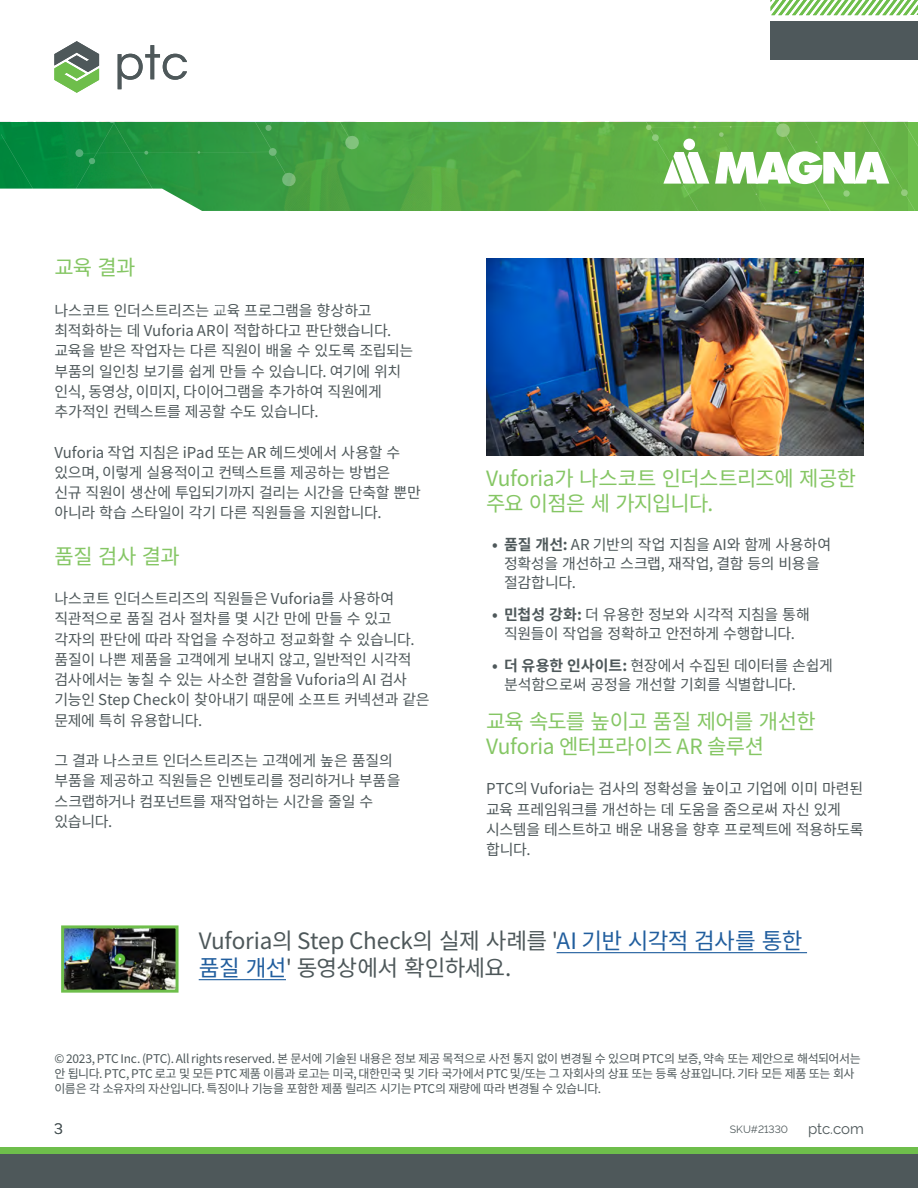
<style>
.page{position:relative;width:918px;height:1188px;background:#fff}
.page>*{position:absolute;margin:0;border:0;box-sizing:border-box;transform-origin:0 0}
.t1{font:22.5px/27px "Noto Sans KR";letter-spacing:-.02em;color:#4e585a}
.t2{font:21px/25.2px "Noto Sans KR";letter-spacing:-.025em;color:#85c664}
.t3{font:15px/20.2px "Noto Sans KR";letter-spacing:-.015em;color:#4e585a}
.t4{font:15px "PTC Raleway";letter-spacing:-.005em;color:#4e585a}
.t5{font:12px/15px "Noto Sans KR";letter-spacing:-.035em;color:#4e585a}
.t6{font:10.5px "PTC Raleway";color:#4e585a}
.s1{font-weight:700}
.s2{color:#215e9e}
</style>
<div class="page">
<hr style="left:557px;top:952px;width:250px;height:1px;background:#215e9e">
<hr style="left:199px;top:979px;width:87px;height:1px;background:#215e9e">
<img style="left:65px;top:929px;width:110px;height:60px">
<div style="left:61px;top:925px;width:118px;height:68px;border:3px solid #6ebe4b"></div>
<div style="left:770px;top:21px;width:148px;height:39px;background:#4e585b"></div>
<img style="left:360px;top:122px;width:123px;height:89px">
<svg style="left:771px;top:0;width:147px;height:15px"></svg>
<div style="left:0;top:1154px;width:918px;height:34px;background:#4e585a"></div>
<div style="left:0;top:1147px;width:918px;height:7px;background:#6ebe4b"></div>
<svg style="left:0;top:41px;width:360px;height:170px"></svg>
<svg style="left:483px;top:121px;width:435px;height:138px"></svg>
<img style="left:486px;top:259px;width:378px;height:197px">
<h2 class="t2" style="left:54px;top:255px;width:83px">교육 결과</h2>
<p class="t3" style="left:54px;top:300px;width:360px">나스코트 인더스트리즈는 교육 프로그램을 향상하고 최적화하는 데 Vuforia AR이 적합하다고 판단했습니다. 교육을 받은 작업자는 다른 직원이 배울 수 있도록 조립되는 부품의 일인칭 보기를 쉽게 만들 수 있습니다. 여기에 위치 인식, 동영상, 이미지, 다이어그램을 추가하여 직원에게 추가적인 컨텍스트를 제공할 수도 있습니다.</p>
<p class="t3" style="left:54px;top:442px;width:368px">Vuforia 작업 지침은 iPad 또는 AR 헤드셋에서 사용할 수 있으며, 이렇게 실용적이고 컨텍스트를 제공하는 방법은 신규 직원이 생산에 투입되기까지 걸리는 시간을 단축할 뿐만 아니라 학습 스타일이 각기 다른 직원들을 지원합니다.</p>
<h2 class="t2" style="left:54px;top:544px;width:127px">품질 검사 결과</h2>
<p class="t3" style="left:54px;top:589px;width:377px">나스코트 인더스트리즈의 직원들은 Vuforia를 사용하여 직관적으로 품질 검사 절차를 몇 시간 만에 만들 수 있고 각자의 판단에 따라 작업을 수정하고 정교화할 수 있습니다. 품질이 나쁜 제품을 고객에게 보내지 않고, 일반적인 시각적 검사에서는 놓칠 수 있는 사소한 결함을 Vuforia의 AI 검사 기능인 Step Check이 찾아내기 때문에 소프트 커넥션과 같은 문제에 특히 유용합니다.</p>
<p class="t3" style="left:54px;top:751px;width:348px">그 결과 나스코트 인더스트리즈는 고객에게 높은 품질의 부품을 제공하고 직원들은 인벤토리를 정리하거나 부품을 스크랩하거나 컴포넌트를 재작업하는 시간을 줄일 수 있습니다.</p>
<h2 class="t2" style="left:486px;top:466px;width:372px">Vuforia가 나스코트 인더스트리즈에 제공한 주요 이점은 세 가지입니다.</h2>
<p class="t3" style="left:504px;top:536px;width:329px;line-height:18.8px;text-indent:-12px"><span class="s1">• 품질 개선:</span> AR 기반의 작업 지침을 AI와 함께 사용하여 정확성을 개선하고 스크랩, 재작업, 결함 등의 비용을 절감합니다.</p>
<p class="t3" style="left:492px;top:606px;width:319px;line-height:18.8px;text-align:center"><span class="s1">• 민첩성 강화:</span> 더 유용한 정보와 시각적 지침을 통해 직원들이 작업을 정확하고 안전하게 수행합니다.</p>
<p class="t3" style="left:504px;top:657px;width:331px;line-height:18.8px;text-indent:-12px"><span class="s1">• 더 유용한 인사이트:</span> 현장에서 수집된 데이터를 손쉽게 분석함으로써 공정을 개선할 기회를 식별합니다.</p>
<h2 class="t2" style="left:486px;top:709px;width:331px">교육 속도를 높이고 품질 제어를 개선한<br>Vuforia 엔터프라이즈 AR 솔루션</h2>
<p class="t3" style="left:486px;top:779px;width:379px">PTC의 Vuforia는 검사의 정확성을 높이고 기업에 이미 마련된 교육 프레임워크를 개선하는 데 도움을 줌으로써 자신 있게 시스템을 테스트하고 배운 내용을 향후 프로젝트에 적용하도록 합니다.</p>
<h1 class="t1" style="left:199px;top:928px;width:605px">Vuforia의 Step Check의 실제 사례를 '<span class="s2">AI 기반 시각적 검사를 통한 품질 개선</span>' 동영상에서 확인하세요.</h1>
<p class="t5" style="left:54px;top:1051px;width:808px">© 2023, PTC Inc. (PTC). All rights reserved. 본 문서에 기술된 내용은 정보 제공 목적으로 사전 통지 없이 변경될 수 있으며 PTC의 보증, 약속 또는 제안으로 해석되어서는 안 됩니다. PTC, PTC 로고 및 모든 PTC 제품 이름과 로고는 미국, 대한민국 및 기타 국가에서 PTC 및/또는 그 자회사의 상표 또는 등록 상표입니다. 기타 모든 제품 또는 회사 이름은 각 소유자의 자산입니다. 특징이나 기능을 포함한 제품 릴리즈 시기는 PTC의 재량에 따라 변경될 수 있습니다.</p>
<p class="t4" style="left:54px;top:1120px;width:10px">3</p>
<p class="t6" style="left:730px;top:1123px;width:60px">SKU#21330</p>
<p class="t4" style="left:808px;top:1120px;width:57px">ptc.com</p>
</div>
